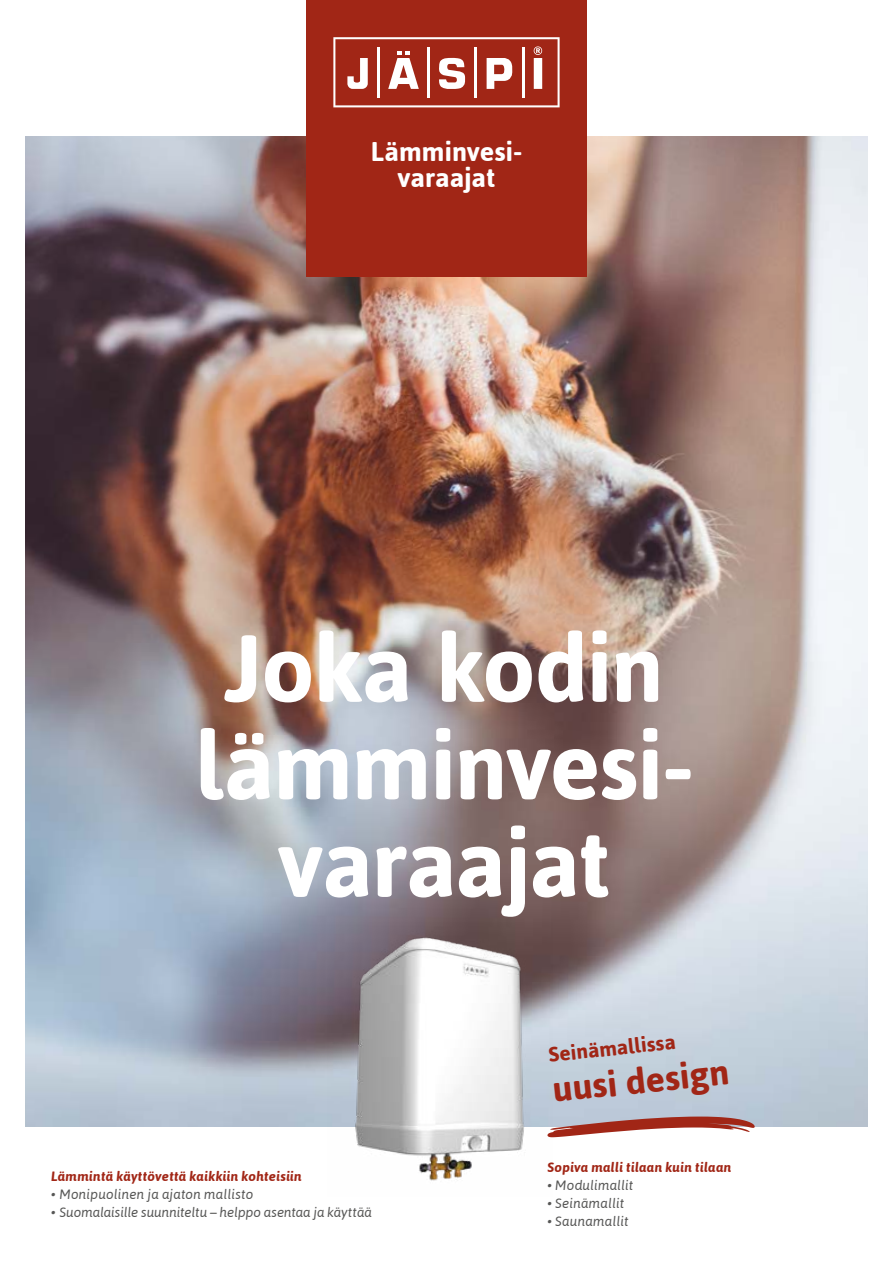
<style>
.page{position:relative;width:893px;height:1263px;background:#fff}
.page>*{position:absolute;margin:0;border:0;box-sizing:border-box;transform-origin:0 0}
.t1{font:700 94.5px/97.5px "Asap";letter-spacing:-.015em;color:#fff;text-align:center}
.t2{font:700 36px "Asap";color:#a12616}
.t3{font:700 27px/25.5px "Asap";color:#fff;text-align:center}
.t4{font:700 21px "Asap";color:#a12616}
.t5{font:italic 13.5px "Asap";letter-spacing:.005em;color:#575756}
.t6{font:italic 700 13.5px "Asap";letter-spacing:.02em;color:#a12616}
</style>
<div class="page">
<img style="left:26px;top:136px;width:841px;height:991px">
<div style="left:306px;top:0;width:281px;height:276px;background:#a12616"></div>
<svg style="left:333px;top:37px;width:227px;height:70px"></svg>
<img style="left:327px;top:923px;width:225px;height:258px">
<svg style="left:547px;top:1116px;width:208px;height:21px"></svg>
<h3 class="t3" style="left:371px;top:138px;width:153px">Lämminvesi&shy;varaajat</h3>
<h1 class="t1" style="left:195px;top:616px;width:500px">Joka kodin lämminvesi&shy;varaajat</h1>
<p class="t6" style="left:51px;top:1167px;width:252px">Lämmintä käyttövettä kaikkiin kohteisiin</p>
<p class="t5" style="left:51px;top:1185px;width:204px">• Monipuolinen ja ajaton mallisto</p>
<p class="t5" style="left:51px;top:1203px;width:322px">• Suomalaisille suunniteltu – helppo asentaa ja käyttää</p>
<h3 class="t4" style="left:547px;top:1041px;width:129px;rotate:-6deg">Seinämallissa</h3>
<h2 class="t2" style="left:550px;top:1066px;width:179px;rotate:-6deg">uusi design</h2>
<p class="t6" style="left:547px;top:1158px;width:185px">Sopiva malli tilaan kuin tilaan</p>
<p class="t5" style="left:547px;top:1176px;width:88px">• Modulimallit</p>
<p class="t5" style="left:547px;top:1194px;width:78px">• Seinämallit</p>
<p class="t5" style="left:547px;top:1212px;width:83px">• Saunamallit</p>
</div>
